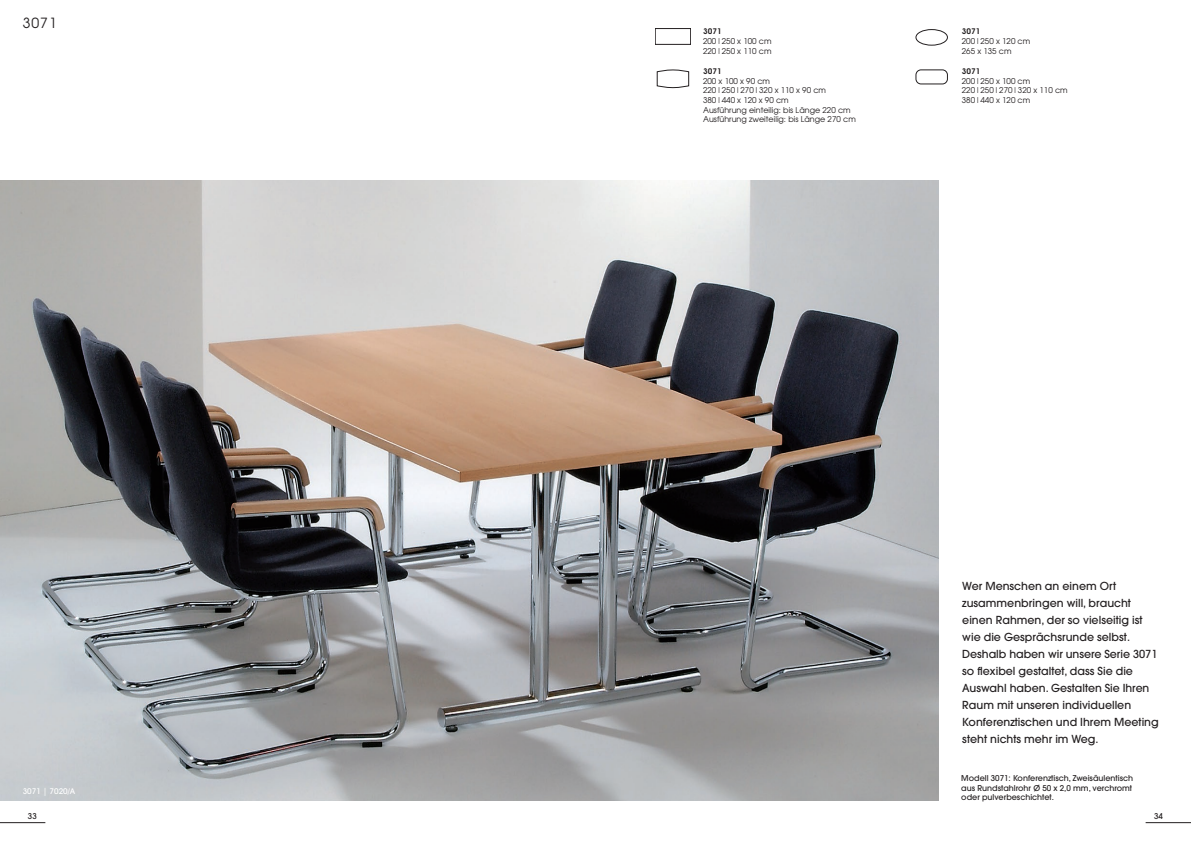
<style>
.page{position:relative;width:1191px;height:842px;background:#fff}
.page>*{position:absolute;margin:0;border:0;box-sizing:border-box;transform-origin:0 0}
.t1{font:14px "Avant Garde";color:#231f20}
.t2{font:500 11px/17px "Avant Garde";color:#231f20}
.t3{font:8px/9.6px "Avant Garde";color:#231f20}
.t4{font:500 8px/9.6px "Avant Garde";color:#231f20;text-align:justify}
.t5{font:600 8px "Avant Garde IT Cby BT";color:#231f20}
.t6{font:500 8px "Avant Garde IT Cby BT";color:#fff}
</style>
<div class="page">
<hr style="left:0;top:822px;width:45px;height:1px;background:#231f20">
<hr style="left:1145px;top:822px;width:46px;height:1px;background:#231f20">
<img style="left:0;top:180px;width:938px;height:620px">
<svg style="left:655px;top:28px;width:36px;height:17px"></svg>
<svg style="left:657px;top:69px;width:32px;height:20px"></svg>
<svg style="left:915px;top:29px;width:32px;height:17px"></svg>
<svg style="left:915px;top:69px;width:32px;height:15px"></svg>
<p class="t1" style="left:23px;top:14px;width:36px">3071</p>
<p class="t6" style="left:23px;top:786px;width:54px">3071 | 7020/A</p>
<p class="t5" style="left:703px;top:27px;width:20px">3071</p>
<p class="t3" style="left:703px;top:36px;width:70px">200|250 x 100 cm<br>220|250 x 110 cm</p>
<p class="t5" style="left:703px;top:67px;width:20px">3071</p>
<p class="t3" style="left:703px;top:76px;width:154px">200 x 100 x 90 cm<br>220|250|270|320 x 110 x 90 cm<br>380|440 x 120 x 90 cm<br>Ausführung einteilig: bis Länge 220 cm<br>Ausführung zweiteilig: bis Länge 270 cm</p>
<p class="t5" style="left:962px;top:27px;width:20px">3071</p>
<p class="t3" style="left:962px;top:36px;width:70px">200|250 x 120 cm<br>265 x 135 cm</p>
<p class="t5" style="left:962px;top:67px;width:20px">3071</p>
<p class="t3" style="left:962px;top:76px;width:107px">200|250 x 100 cm<br>220|250|270|320 x 110 cm<br>380|440 x 120 cm</p>
<p class="t2" style="left:962px;top:577px;width:198px">Wer Menschen an einem Ort zusammenbringen will, braucht einen Rahmen, der so vielseitig ist wie die Gesprächsrunde selbst.<br>Deshalb haben wir unsere Serie 3071 so flexibel gestaltet, dass Sie die<br>Auswahl haben. Gestalten Sie Ihren<br>Raum mit unseren individuellen<br>Konferenztischen und Ihrem Meeting steht nichts mehr im Weg.</p>
<p class="t4" style="left:961px;top:773px;width:173px">Modell 3071: Konferenztisch, Zweisäulentisch aus Rundstahlrohr Ø 50 x 2,0 mm, verchromt oder pulverbeschichtet.</p>
<p class="t4" style="left:28px;top:812px;width:10px">33</p>
<p class="t4" style="left:1154px;top:811px;width:10px">34</p>
</div>
